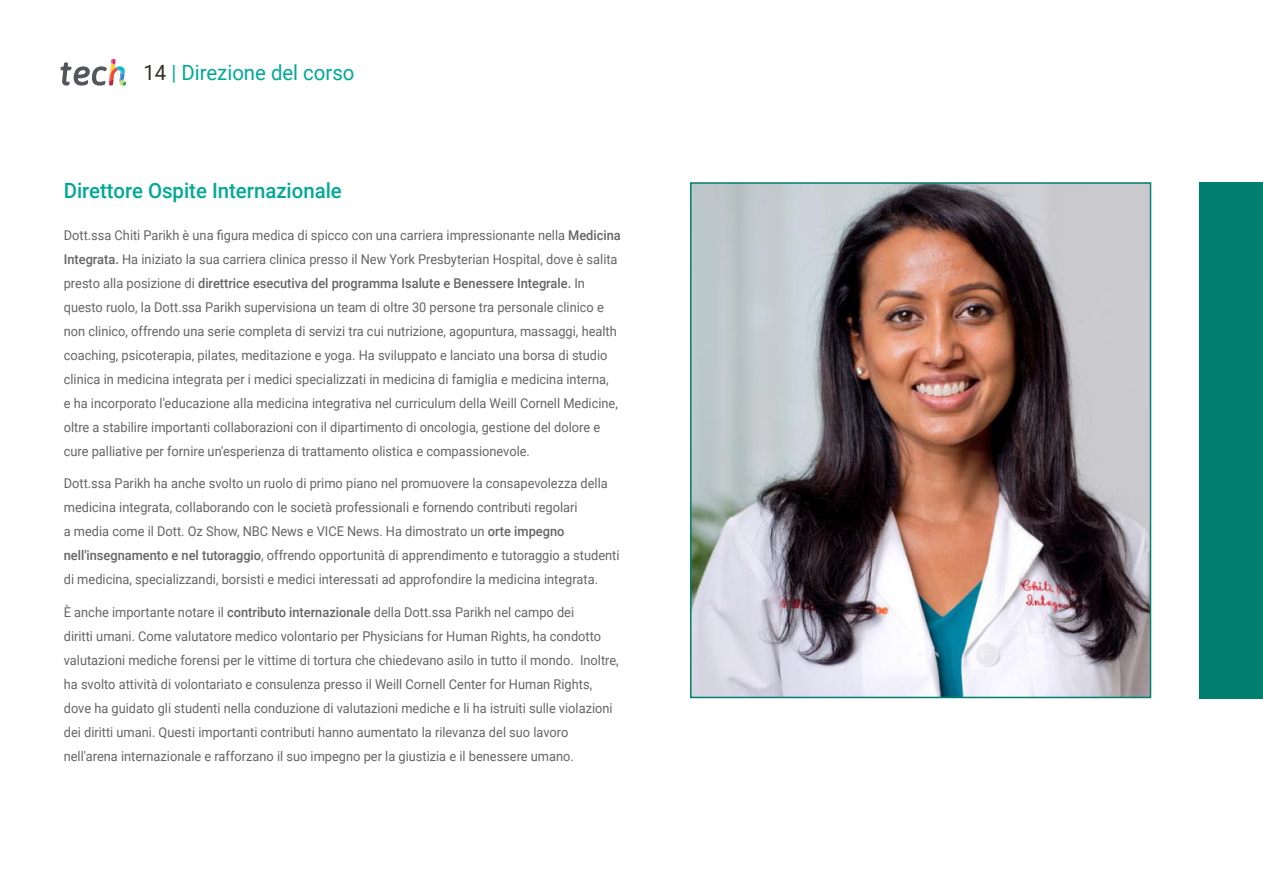
<style>
.page{position:relative;width:1263px;height:893px;background:#fff}
.page>*{position:absolute;margin:0;border:0;box-sizing:border-box;transform-origin:0 0}
.t1{font:500 21px "Roboto";color:#00a996}
.t2{font:21px "Roboto";color:#00a996}
.t3{font:13.5px/24px "Roboto";color:#656565;scale:.95 1}
.s1{color:#312e20}
.s2{font-weight:500}
</style>
<div class="page">
<svg style="left:61px;top:59px;width:65px;height:27px"></svg>
<img style="left:693px;top:185px;width:455px;height:510px">
<div style="left:690px;top:182px;width:461px;height:516px;border:2px solid #007e6f"></div>
<div style="left:1199px;top:182px;width:64px;height:516px;background:#007e70"></div>
<h1 class="t2" style="left:144px;top:57px;width:213px"><span class="s1">14</span> | Direzione del corso</h1>
<h1 class="t1" style="left:64px;top:176px;width:280px">Direttore Ospite Internazionale</h1>
<p class="t3" style="left:64px;top:222px;width:588px">Dott.ssa Chiti Parikh è una figura medica di spicco con una carriera impressionante nella <span class="s2">Medicina Integrata.</span> Ha iniziato la sua carriera clinica presso il New York Presbyterian Hospital, dove è salita presto alla posizione di <span class="s2">direttrice esecutiva del programma Isalute e Benessere Integrale.</span> In questo ruolo, la Dott.ssa Parikh supervisiona un team di oltre 30 persone tra personale clinico e non clinico, offrendo una serie completa di servizi tra cui nutrizione, agopuntura, massaggi, health coaching, psicoterapia, pilates, meditazione e yoga. Ha sviluppato e lanciato una borsa di studio clinica in medicina integrata per i medici specializzati in medicina di famiglia e medicina interna,<br>e ha incorporato l'educazione alla medicina integrativa nel curriculum della Weill Cornell Medicine, oltre a stabilire importanti collaborazioni con il dipartimento di oncologia, gestione del dolore e cure palliative per fornire un'esperienza di trattamento olistica e compassionevole.</p>
<p class="t3" style="left:64px;top:471px;width:586px">Dott.ssa Parikh ha anche svolto un ruolo di primo piano nel promuovere la consapevolezza della medicina integrata, collaborando con le società professionali e fornendo contributi regolari<br>a media come il Dott. Oz Show, NBC News e VICE News. Ha dimostrato un <span class="s2">orte impegno nell'insegnamento e nel tutoraggio</span>, offrendo opportunità di apprendimento e tutoraggio a studenti di medicina, specializzandi, borsisti e medici interessati ad approfondire la medicina integrata.</p>
<p class="t3" style="left:64px;top:599px;width:586px">È anche importante notare il <span class="s2">contributo internazionale</span> della Dott.ssa Parikh nel campo dei<br>diritti umani. Come valutatore medico volontario per Physicians for Human Rights, ha condotto valutazioni mediche forensi per le vittime di tortura che chiedevano asilo in tutto il mondo. Inoltre, ha svolto attività di volontariato e consulenza presso il Weill Cornell Center for Human Rights, dove ha guidato gli studenti nella conduzione di valutazioni mediche e li ha istruiti sulle violazioni dei diritti umani. Questi importanti contributi hanno aumentato la rilevanza del suo lavoro nell'arena internazionale e rafforzano il suo impegno per la giustizia e il benessere umano.</p>
</div>
